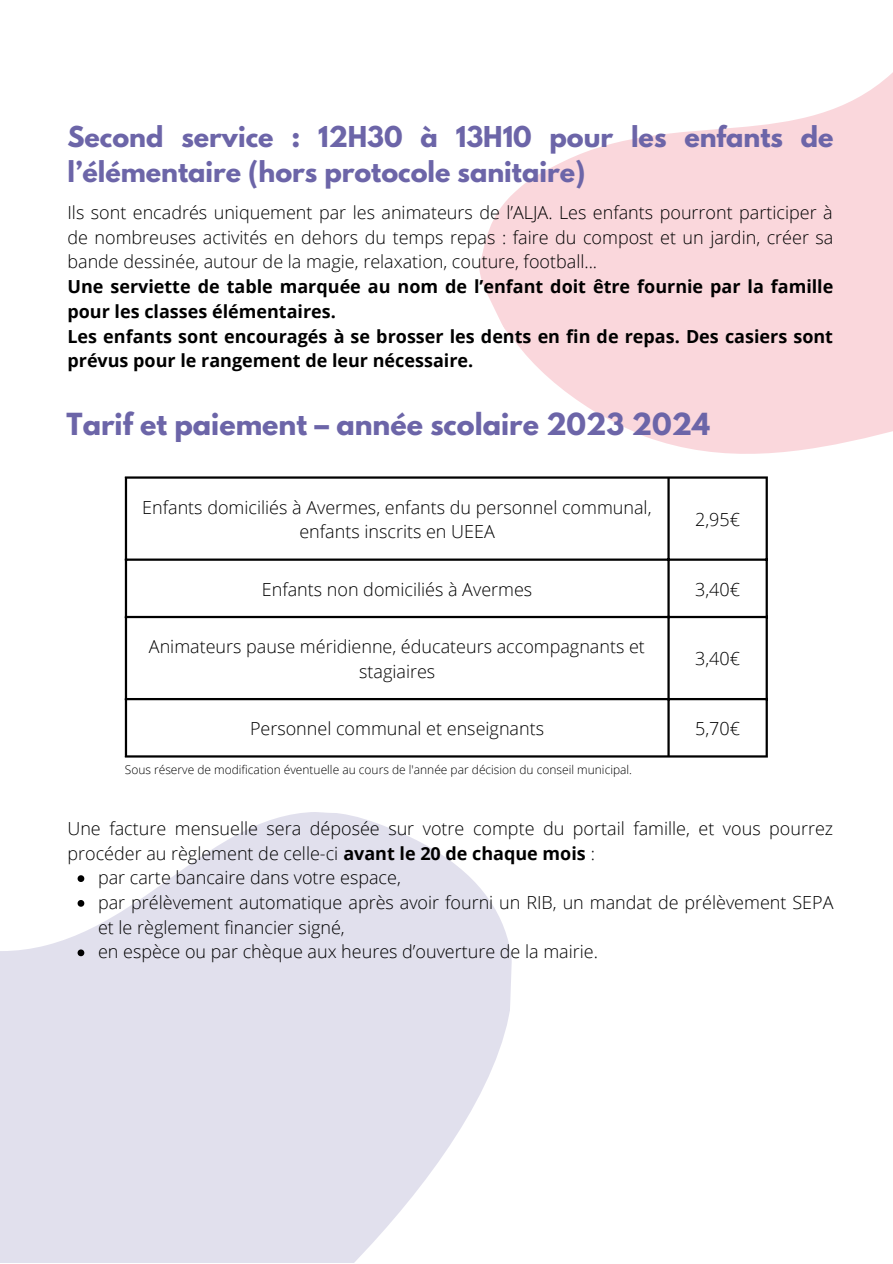
<style>
.page{position:relative;width:893px;height:1264px;background:#fff}
.page>*{position:absolute;margin:0;border:0;box-sizing:border-box;transform-origin:0 0}
.t1{font:700 27px "League Spartan";color:#6c65a8}
.t2{font:700 25.5px/34.8px "League Spartan";color:#6c65a8}
.t3{font:300 18px/24.8px "Open Sans";color:#000}
.t4{font:700 18px/24.8px "Open Sans";color:#000}
.t5{font:300 12px "Open Sans";color:#000}
.s1{font-weight:700}
</style>
<div class="page">
<svg style="left:0;top:812px;width:512px;height:450px;fill:#e1e0ed"></svg>
<svg style="left:418px;top:73px;width:474px;height:551px"></svg>
<svg style="left:78px;top:875px;width:6px;height:7px"></svg>
<svg style="left:78px;top:900px;width:6px;height:6px"></svg>
<svg style="left:78px;top:949px;width:6px;height:7px"></svg>
<hr style="left:125px;top:478px;width:2px;height:277px;background:#000">
<hr style="left:667px;top:478px;width:2px;height:277px;background:#000">
<hr style="left:765px;top:478px;width:2px;height:277px;background:#000">
<hr style="left:125px;top:476px;width:642px;height:2px;background:#000">
<hr style="left:125px;top:558px;width:642px;height:3px;background:#000">
<hr style="left:125px;top:616px;width:642px;height:2px;background:#000">
<hr style="left:125px;top:698px;width:642px;height:2px;background:#000">
<hr style="left:125px;top:755px;width:642px;height:2px;background:#000">
<p class="t2" style="left:67px;top:123px;width:767px">Second service : 12H30 à 13H10 pour les enfants de l’élémentaire (hors protocole sanitaire)</p>
<p class="t3" style="left:67px;top:199px;width:767px;text-align:justify">Ils sont encadrés uniquement par les animateurs de l’ALJA. Les enfants pourront participer à de nombreuses activités en dehors du temps repas : faire du compost et un jardin, créer sa bande dessinée, autour de la magie, relaxation, couture, football...</p>
<p class="t4" style="left:67px;top:274px;width:767px">Une serviette de table marquée au nom de l’enfant doit être fournie par la famille pour les classes élémentaires.</p>
<p class="t4" style="left:67px;top:323px;width:767px">Les enfants sont encouragés à se brosser les dents en fin de repas. Des casiers sont prévus pour le rangement de leur nécessaire.</p>
<p class="t1" style="left:67px;top:410px;width:645px">Tarif et paiement – année scolaire 2023 2024</p>
<p class="t3" style="left:142px;top:494px;width:510px;text-align:center">Enfants domiciliés à Avermes, enfants du personnel communal, enfants inscrits en UEEA</p>
<p class="t3" style="left:695px;top:506px;width:46px">2,95€</p>
<p class="t3" style="left:262px;top:576px;width:272px">Enfants non domiciliés à Avermes</p>
<p class="t3" style="left:695px;top:576px;width:46px">3,40€</p>
<p class="t3" style="left:149px;top:633px;width:497px;text-align:center">Animateurs pause méridienne, éducateurs accompagnants et stagiaires</p>
<p class="t3" style="left:695px;top:646px;width:46px">3,40€</p>
<p class="t3" style="left:250px;top:715px;width:295px">Personnel communal et enseignants</p>
<p class="t3" style="left:695px;top:715px;width:46px">5,70€</p>
<p class="t5" style="left:125px;top:760px;width:508px">Sous réserve de modification éventuelle au cours de l'année par décision du conseil municipal.</p>
<p class="t3" style="left:67px;top:815px;width:767px">Une facture mensuelle sera déposée sur votre compte du portail famille, et vous pourrez procéder au règlement de celle-ci <span class="s1">avant le 20 de chaque mois</span> :</p>
<p class="t3" style="left:98px;top:864px;width:304px">par carte bancaire dans votre espace,</p>
<p class="t3" style="left:98px;top:889px;width:737px">par prélèvement automatique après avoir fourni un RIB, un mandat de prélèvement SEPA et le règlement financier signé,</p>
<p class="t3" style="left:98px;top:939px;width:501px">en espèce ou par chèque aux heures d’ouverture de la mairie.</p>
</div>
